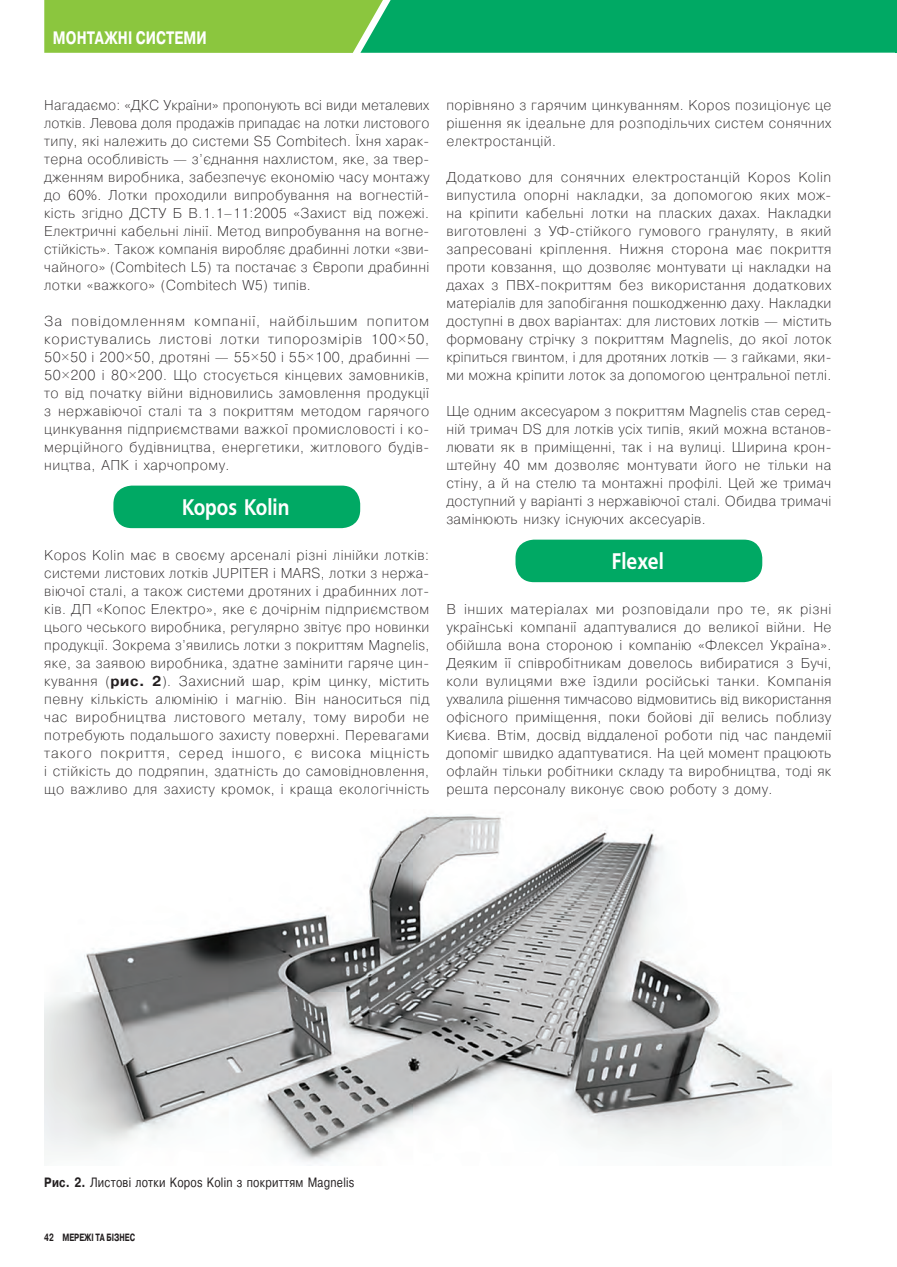
<style>
.page{position:relative;width:897px;height:1267px;background:#fff}
.page>*{position:absolute;margin:0;border:0;box-sizing:border-box;transform-origin:0 0}
.t1{font:600 22.5px "Free Set";letter-spacing:.005em;color:#fff;scale:.85 1}
.t2{font:700 18px "Pragmatica";letter-spacing:.01em;color:#fff;scale:.75 1}
.Текст_osn_GREP{font:200 14.25px/18px "Pragmatica";letter-spacing:.025em;color:#231f20;text-align:justify}
.Рис__-_подп_GREP{font:13.5px "Pragmatica";letter-spacing:.025em;color:#231f20;scale:.8 1}
.t3{font:700 10.5px "Pragmatica";color:#231f20;scale:.7 1}
.s1{font-weight:700}
</style>
<div class="page">
<div style="left:113px;top:485px;width:247px;height:43px;background:#00a964;border-radius:18px"></div>
<div style="left:515px;top:539px;width:247px;height:43px;background:#00a964;border-radius:18px"></div>
<img style="left:44px;top:814px;width:755px;height:349px">
<svg style="left:44px;top:0;width:853px;height:53px;background:#37b557"></svg>
<p class="t2" style="left:53px;top:26px;width:207px">МОНТАЖНІ СИСТЕМИ</p>
<p class="Текст_osn_GREP" style="left:44px;top:95px;width:386px">Нагадаємо: «ДКС України» пропонують всі види металевих лотків. Левова доля продажів припадає на лотки листового типу, які належить до системи S5 Combitech. Їхня харак&shy;терна особливість — з’єднання нахлистом, яке, за твер&shy;дженням виробника, забезпечує економію часу монтажу до 60%. Лотки проходили випробування на вогнестій&shy;кість згідно ДСТУ Б В.1.1–11:2005 «Захист від пожежі.<br>Електричні кабельні лінії. Метод випробування на вогне&shy;стійкість». Також компанія виробляє драбинні лотки «зви&shy;чайного» (Combitech L5) та постачає з Європи драбинні лотки «важкого» (Combitech W5) типів.</p>
<p class="Текст_osn_GREP" style="left:44px;top:311px;width:386px">За повідомленням компанії, найбільшим попитом користувались листові лотки типорозмірів 100×50, 50×50 і 200×50, дротяні — 55×50 і 55×100, драбинні — 50×200 і 80×200. Що стосується кінцевих замовників, то від початку війни відновились замовлення продукції з нержавіючої сталі та з покриттям методом гарячого цинкування підприємствами важкої промисловості і ко&shy;мерційного будівництва, енергетики, житлового будів&shy;ництва, АПК і харчопрому.</p>
<p class="t1" style="left:182px;top:494px;width:128px">Kopos Kolin</p>
<p class="Текст_osn_GREP" style="left:44px;top:545px;width:386px">Kopos Kolin має в своєму арсеналі різні лінійки лотків: системи листових лотків JUPITER і MARS, лотки з нержа&shy;віючої сталі, а також системи дротяних і драбинних лот&shy;ків. ДП «Копос Електро», яке є дочірнім підприємством цього чеського виробника, регулярно звітує про новинки продукції. Зокрема з’явились лотки з покриттям Magnelis, яке, за заявою виробника, здатне замінити гаряче цин&shy;кування (<span class="s1">рис. 2</span>). Захисний шар, крім цинку, містить певну кількість алюмінію і магнію. Він наноситься під час виробництва листового металу, тому вироби не потребують подальшого захисту поверхні. Перевагами такого покриття, серед іншого, є висока міцність і стійкість до подряпин, здатність до самовідновлення, що важливо для захисту кромок, і краща екологічність</p>
<p class="Текст_osn_GREP" style="left:446px;top:95px;width:386px">порівняно з гарячим цинкуванням. Kopos позиціонує це рішення як ідеальне для розподільчих систем сонячних електростанцій.</p>
<p class="Текст_osn_GREP" style="left:446px;top:167px;width:386px">Додатково для сонячних електростанцій Kopos Kolin випустила опорні накладки, за допомогою яких мож&shy;на кріпити кабельні лотки на пласких дахах. Накладки виготовлені з УФ‑стійкого гумового грануляту, в який запресовані кріплення. Нижня сторона має покриття проти ковзання, що дозволяє монтувати ці накладки на дахах з ПВХ‑покриттям без використання додаткових матеріалів для запобігання пошкодженню даху. Накладки доступні в двох варіантах: для листових лотків — містить формовану стрічку з покриттям Magnelis, до якої лоток кріпиться гвинтом, і для дротяних лотків — з гайками, яки&shy;ми можна кріпити лоток за допомогою центральної петлі.</p>
<p class="Текст_osn_GREP" style="left:446px;top:401px;width:386px">Ще одним аксесуаром з покриттям Magnelis став серед&shy;ній тримач DS для лотків усіх типів, який можна встанов&shy;лювати як в приміщенні, так і на вулиці. Ширина крон&shy;штейну 40 мм дозволяє монтувати його не тільки на стіну, а й на стелю та монтажні профілі. Цей же тримач доступний у варіанті з нержавіючої сталі. Обидва тримачі замінюють низку існуючих аксесуарів.</p>
<p class="t1" style="left:611px;top:548px;width:63px">Flexel</p>
<p class="Текст_osn_GREP" style="left:446px;top:599px;width:386px">В інших матеріалах ми розповідали про те, як різні українські компанії адаптувалися до великої війни. Не обійшла вона стороною і компанію «Флексел Україна».<br>Деяким її співробітникам довелось вибиратися з Бучі, коли вулицями вже їздили російські танки. Компанія ухвалила рішення тимчасово відмовитись від використання офісного приміщення, поки бойові дії велись поблизу Києва. Втім, досвід віддаленої роботи під час пандемії допоміг швидко адаптуватися. На цей момент працюють офлайн тільки робітники складу та виробництва, тоді як решта персоналу виконує свою роботу з дому.</p>
<p class="Рис__-_подп_GREP" style="left:44px;top:1173px;width:389px"><span class="s1">Рис. 2.</span> Листові лотки Kopos Kolin з покриттям Magnelis</p>
<p class="t3" style="left:44px;top:1230px;width:131px">42 МЕРЕЖІ ТА БІЗНЕС</p>
</div>
